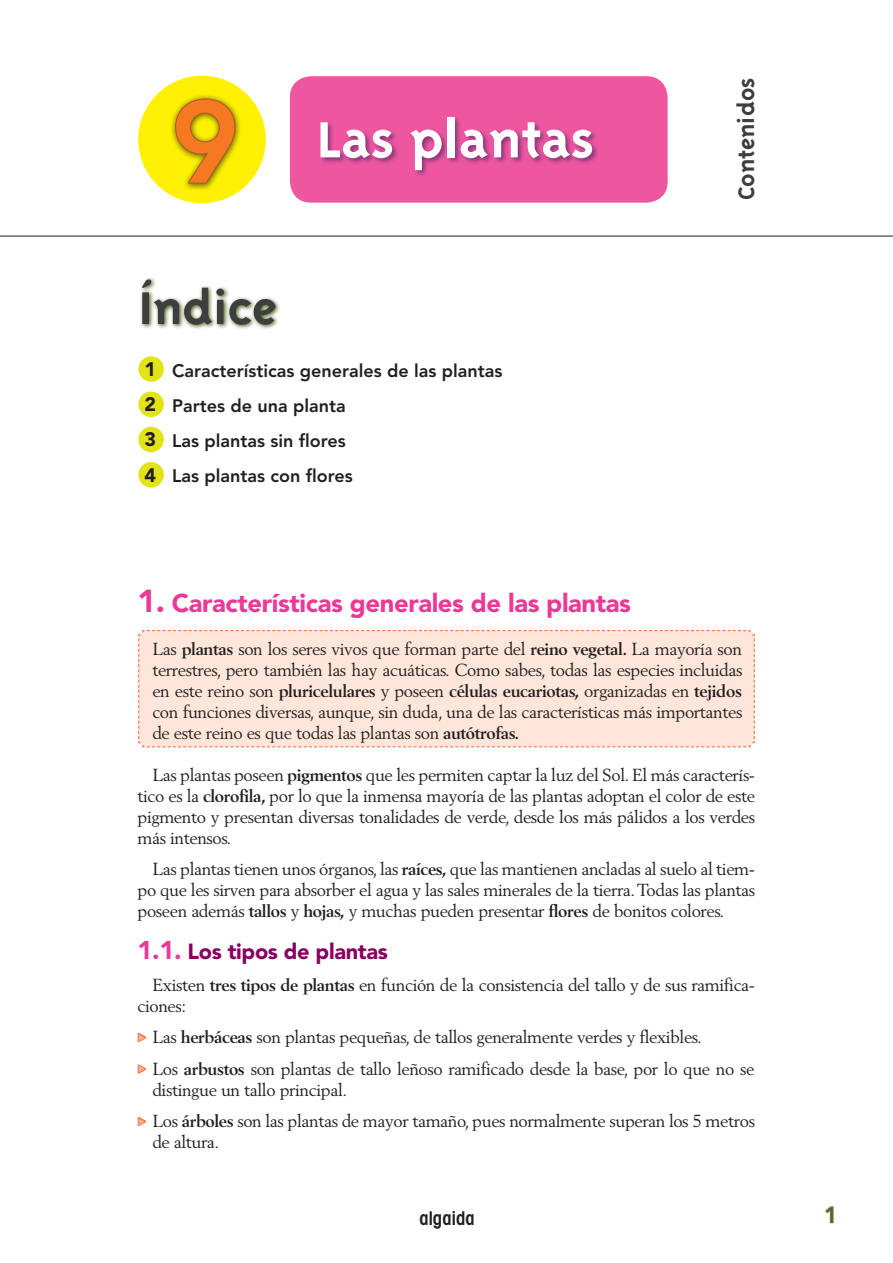
<style>
.page{position:relative;width:893px;height:1263px;background:#fff}
.page>*{position:absolute;margin:0;border:0;box-sizing:border-box;transform-origin:0 0}
.INICIO_NÚMERO{font:800 115.35px "Avenir LT Std";color:#f47921}
.INICIO_TÍTULO{font:700 58.5px "Triplex";color:#fff;scale:1.05 1}
.t1{font:700 52.8px "Triplex";color:#3e3e3f;scale:1.05 1}
.t2{font:700 25.65px "Triplex";color:#3e3e3f;scale:1.05 1}
.TITULO1{font:900 25.5px "Avenir LT Std";letter-spacing:-.015em;color:#ed3896}
.numeros{font:800 22.5px "Avenir LT Std";color:#57585a}
.TITULO2_-_Copia{font:900 21.75px "Avenir LT Std";letter-spacing:-.015em;color:#870160}
.t3{font:900 19.5px "Avenir LT Std";color:#231f20}
.t4{font:600 condensed 18.9px "Avant Garde";color:#231f20}
.INICIO_ÍNDICE{font:800 18px "Avenir LT Std";color:#231f20}
.TEXTO{font:17.25px/21px "Berling LT Std";letter-spacing:-.02em;color:#231f20;text-align:justify}
.DEFINICIÓN{font:17.25px/21px "Berling LT Std";letter-spacing:-.02em;color:#231f20;text-align:justify}
.GUIÓN1{font:17.25px/21px "Berling LT Std";letter-spacing:-.02em;color:#231f20}
.s1{font-size:31.5px}
.s2{font-weight:700}
.s3{font-size:25.5px;color:#ed3896}
.s4{font-family:"FF Dingbests";font-size:15px;color:#f9af8d}
</style>
<div class="page">
<svg style="left:825px;top:1205px;width:9px;height:19px"></svg>
<div style="left:138px;top:630px;width:617px;height:118px;background:#fee7da"></div>
<div style="left:138px;top:356px;width:26px;height:26px;background:#e2e318;border-radius:50%"></div>
<div style="left:138px;top:391px;width:26px;height:26px;background:#e2e318;border-radius:50%"></div>
<div style="left:138px;top:427px;width:26px;height:25px;background:#e2e318;border-radius:50%"></div>
<div style="left:138px;top:462px;width:26px;height:25px;background:#e2e318;border-radius:50%"></div>
<div style="left:139px;top:276px;width:142px;height:54px;background:#3f5507;opacity:.95"></div>
<div style="left:138px;top:76px;width:128px;height:127px;background:#fff101;border-radius:50%"></div>
<div style="left:168px;top:92px;width:73px;height:98px;background:#231f20;opacity:.7"></div>
<svg style="left:174px;top:97px;width:62px;height:88px"></svg>
<hr style="left:0;top:236px;width:893px;height:1px;background:#231f20">
<div style="left:290px;top:76px;width:378px;height:127px;background:#ef56a0;border-radius:21px"></div>
<div style="left:319px;top:115px;width:281px;height:63px;background:#783174;opacity:.85"></div>
<svg style="left:137px;top:1032px;width:10px;height:11px"></svg>
<svg style="left:137px;top:1064px;width:10px;height:10px"></svg>
<svg style="left:137px;top:1117px;width:10px;height:10px"></svg>
<p class="INICIO_NÚMERO" style="left:171px;top:74px;width:70px">9</p>
<p class="t1" style="left:138px;top:278px;width:134px">Índice</p>
<p class="INICIO_TÍTULO" style="left:317px;top:106px;width:266px">Las plantas</p>
<p class="t3" style="left:144px;top:357px;width:13px">1</p>
<p class="INICIO_ÍNDICE" style="left:172px;top:360px;width:332px">Características generales de las plantas</p>
<p class="t3" style="left:144px;top:393px;width:13px">2</p>
<p class="INICIO_ÍNDICE" style="left:172px;top:395px;width:175px">Partes de una planta</p>
<p class="t3" style="left:144px;top:428px;width:13px">3</p>
<p class="INICIO_ÍNDICE" style="left:172px;top:430px;width:175px">Las plantas sin flores</p>
<p class="t3" style="left:144px;top:463px;width:13px">4</p>
<p class="INICIO_ÍNDICE" style="left:172px;top:465px;width:182px">Las plantas con flores</p>
<p class="t2" style="left:732px;top:200px;width:118px;rotate:-90deg">Contenidos</p>
<p class="TITULO1" style="left:137px;top:588px;width:495px"><span class="s1">1.</span> Características generales de las plantas</p>
<p class="DEFINICIÓN" style="left:152px;top:638px;width:592px">Las <span class="s2">plantas</span> son los seres vivos que forman parte del <span class="s2">reino vegetal.</span> La mayoría son terrestres, pero también las hay acuáticas. Como sabes, todas las especies incluidas en este reino son <span class="s2">pluricelulares</span> y poseen <span class="s2">células eucariotas,</span> organizadas en <span class="s2">tejidos </span>con funciones diversas, aunque, sin duda, una de las características más importantes de este reino es que todas las plantas son <span class="s2">autótrofas.</span></p>
<p class="TEXTO" style="left:137px;top:764px;width:619px;text-indent:15px">Las plantas poseen <span class="s2">pigmentos</span> que les permiten captar la luz del Sol. El más caracterís&shy;tico es la <span class="s2">clorofila,</span> por lo que la inmensa mayoría de las plantas adoptan el color de este pigmento y presentan diversas tonalidades de verde, desde los más pálidos a los verdes más intensos.</p>
<p class="TEXTO" style="left:137px;top:858px;width:619px;text-indent:15px">Las plantas tienen unos órganos, las <span class="s2">raíces,</span> que las mantienen ancladas al suelo al tiem&shy;po que les sirven para absorber el agua y las sales minerales de la tierra. Todas las plantas poseen además <span class="s2">tallos</span> y <span class="s2">hojas,</span> y muchas pueden presentar <span class="s2">flores</span> de bonitos colores.</p>
<p class="TITULO2_-_Copia" style="left:137px;top:938px;width:252px"><span class="s3">1.1.</span> Los tipos de plantas</p>
<p class="TEXTO" style="left:137px;top:974px;width:619px;text-indent:15px">Existen <span class="s2">tres tipos de plantas</span> en función de la consistencia del tallo y de sus ramifica&shy;ciones:</p>
<p class="GUIÓN1" style="left:137px;top:1026px;width:566px"><span class="s4">&gt;</span> Las <span class="s2">herbáceas</span> son plantas pequeñas, de tallos generalmente verdes y flexibles.</p>
<p class="GUIÓN1" style="left:152px;top:1058px;width:603px;text-indent:-15px"><span class="s4">&gt;</span> Los <span class="s2">arbustos</span> son plantas de tallo leñoso ramificado desde la base, por lo que no se distingue un tallo principal.</p>
<p class="GUIÓN1" style="left:152px;top:1110px;width:604px;text-indent:-15px"><span class="s4">&gt;</span> Los <span class="s2">árboles</span> son las plantas de mayor tamaño, pues normalmente superan los 5 metros de altura.</p>
<p class="t4" style="left:419px;top:1206px;width:57px">algaida</p>
<p class="numeros" style="left:824px;top:1201px;width:15px">1</p>
</div>
